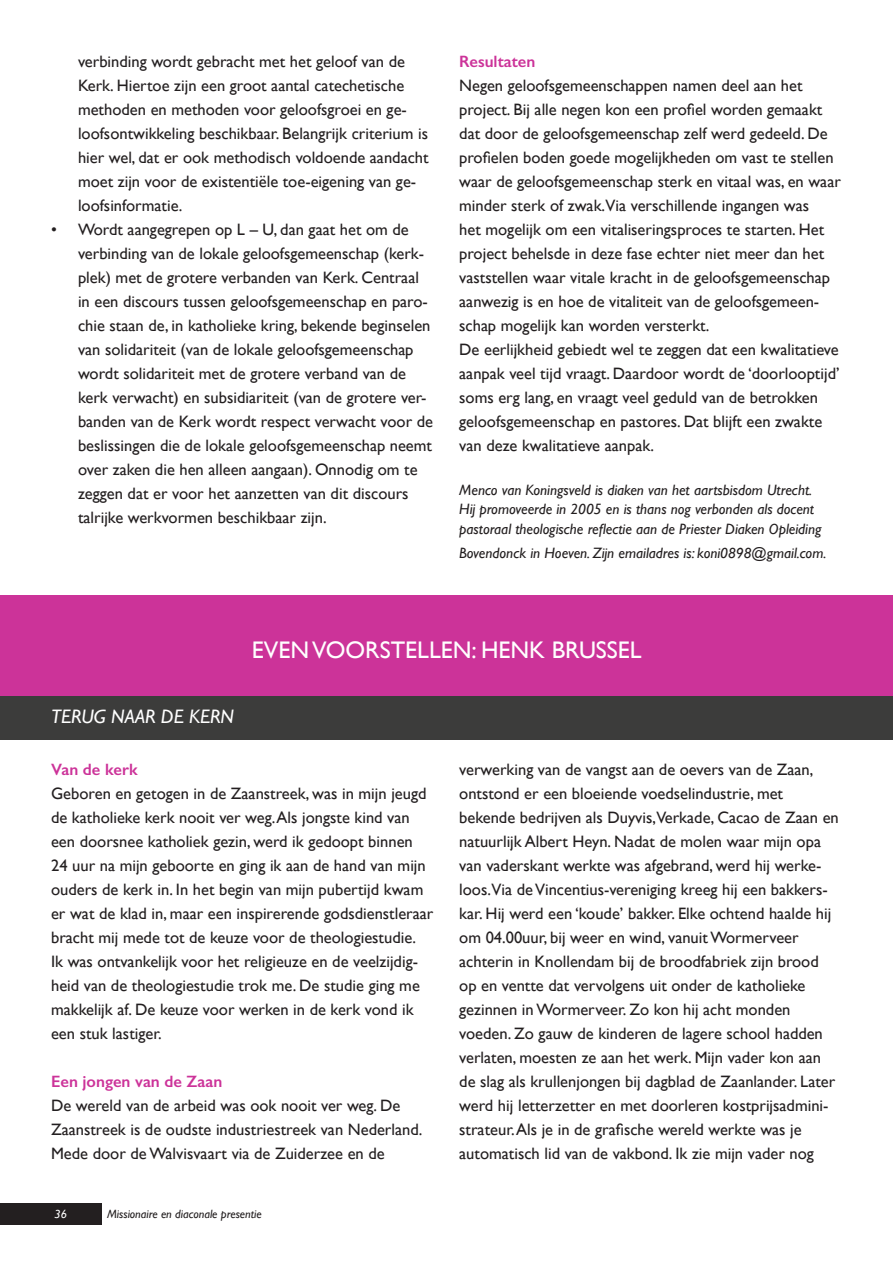
<style>
.page{position:relative;width:893px;height:1263px;background:#fff}
.page>*{position:absolute;margin:0;border:0;box-sizing:border-box;transform-origin:0 0}
.t1{font:24px "Gill Sans";color:#fff}
.t2{font:italic 19.5px "Gill Sans";color:#fff}
.t3{font:16.5px/24px "Gill Sans";color:#231f20}
.t4{font:600 16.5px "Gill Sans";color:#c39}
.t5{font:italic 15px/19.5px "Gill Sans";color:#231f20}
.t6{font:italic 12px "Gill Sans";color:#231f20}
.t7{font:italic 12px "Gill Sans";color:#fff}
</style>
<div class="page">
<div style="left:0;top:1203px;width:101px;height:22px;background:#231f20"></div>
<div style="left:0;top:668px;width:893px;height:71px;background:#3c3c3b"></div>
<div style="left:0;top:595px;width:893px;height:101px;background:#c39"></div>
<p class="t3" style="left:78px;top:49px;width:352px">verbinding wordt gebracht met het geloof van de Kerk. Hiertoe zijn een groot aantal catechetische methoden en methoden voor geloofsgroei en ge&shy;loofsontwikkeling beschikbaar. Belangrijk criterium is hier wel, dat er ook methodisch voldoende aandacht moet zijn voor de existentiële toe-eigening van ge&shy;loofsinformatie.</p>
<p class="t3" style="left:78px;top:217px;width:357px;text-indent:-27px">• Wordt aangegrepen op L – U, dan gaat het om de verbinding van de lokale geloofsgemeenschap (kerk&shy;plek) met de grotere verbanden van Kerk. Centraal in een discours tussen geloofsgemeenschap en paro&shy;chie staan de, in katholieke kring, bekende beginselen van solidariteit (van de lokale geloofsgemeenschap wordt solidariteit met de grotere verband van de kerk verwacht) en subsidiariteit (van de grotere ver&shy;banden van de Kerk wordt respect verwacht voor de beslissingen die de lokale geloofsgemeenschap neemt over zaken die hen alleen aangaan). Onnodig om te zeggen dat er voor het aanzetten van dit discours talrijke werkvormen beschikbaar zijn.</p>
<p class="t4" style="left:459px;top:52px;width:78px">Resultaten</p>
<p class="t3" style="left:459px;top:74px;width:383px">Negen geloofsgemeenschappen namen deel aan het project. Bij alle negen kon een profiel worden gemaakt dat door de geloofsgemeenschap zelf werd gedeeld. De profielen boden goede mogelijkheden om vast te stellen waar de geloofsgemeenschap sterk en vitaal was, en waar minder sterk of zwak.Via verschillende ingangen was<br>het mogelijk om een vitaliseringsproces te starten. Het project behelsde in deze fase echter niet meer dan het vaststellen waar vitale kracht in de geloofsgemeenschap aanwezig is en hoe de vitaliteit van de geloofsgemeen&shy;schap mogelijk kan worden versterkt.<br>De eerlijkheid gebiedt wel te zeggen dat een kwalitatieve aanpak veel tijd vraagt. Daardoor wordt de ‘doorlooptijd’ soms erg lang, en vraagt veel geduld van de betrokken geloofsgemeenschap en pastores. Dat blijft een zwakte van deze kwalitatieve aanpak.</p>
<p class="t5" style="left:459px;top:480px;width:364px">Menco van Koningsveld is diaken van het aartsbisdom Utrecht.<br>Hij promoveerde in 2005 en is thans nog verbonden als docent pastoraal theologische reflectie aan de Priester Diaken Opleiding</p>
<p class="t5" style="left:459px;top:543px;width:369px">Bovendonck in Hoeven. Zijn emailadres is: koni0898@gmail.com.</p>
<h1 class="t1" style="left:252px;top:635px;width:391px">EVEN VOORSTELLEN: HENK BRUSSEL</h1>
<p class="t2" style="left:51px;top:705px;width:184px">TERUG NAAR DE KERN</p>
<p class="t4" style="left:51px;top:760px;width:88px">Van de kerk</p>
<p class="t3" style="left:51px;top:781px;width:384px">Geboren en getogen in de Zaanstreek, was in mijn jeugd de katholieke kerk nooit ver weg. Als jongste kind van een doorsnee katholiek gezin, werd ik gedoopt binnen<br>24 uur na mijn geboorte en ging ik aan de hand van mijn ouders de kerk in. In het begin van mijn pubertijd kwam er wat de klad in, maar een inspirerende godsdienstleraar bracht mij mede tot de keuze voor de theologiestudie.<br>Ik was ontvankelijk voor het religieuze en de veelzijdig&shy;heid van de theologiestudie trok me. De studie ging me makkelijk af. De keuze voor werken in de kerk vond ik een stuk lastiger.</p>
<p class="t4" style="left:51px;top:1072px;width:173px">Een jongen van de Zaan</p>
<p class="t3" style="left:51px;top:1093px;width:373px">De wereld van de arbeid was ook nooit ver weg. De<br>Zaanstreek is de oudste industriestreek van Nederland.<br>Mede door de Walvisvaart via de Zuiderzee en de</p>
<p class="t7" style="left:54px;top:1207px;width:14px">36</p>
<p class="t6" style="left:107px;top:1207px;width:156px">Missionaire en diaconale presentie</p>
<p class="t3" style="left:459px;top:757px;width:381px">verwerking van de vangst aan de oevers van de Zaan, ontstond er een bloeiende voedselindustrie, met bekende bedrijven als Duyvis,Verkade, Cacao de Zaan en natuurlijk Albert Heyn. Nadat de molen waar mijn opa van vaderskant werkte was afgebrand, werd hij werke&shy;loos.Via de Vincentius-vereniging kreeg hij een bakkers&shy;kar. Hij werd een ‘koude’ bakker. Elke ochtend haalde hij om 04.00uur, bij weer en wind, vanuit Wormerveer achterin in Knollendam bij de broodfabriek zijn brood op en ventte dat vervolgens uit onder de katholieke gezinnen in Wormerveer. Zo kon hij acht monden voeden. Zo gauw de kinderen de lagere school hadden verlaten, moesten ze aan het werk. Mijn vader kon aan de slag als krullenjongen bij dagblad de Zaanlander. Later werd hij letterzetter en met doorleren kostprijsadmini&shy;strateur. Als je in de grafische wereld werkte was je automatisch lid van de vakbond. Ik zie mijn vader nog</p>
</div>
